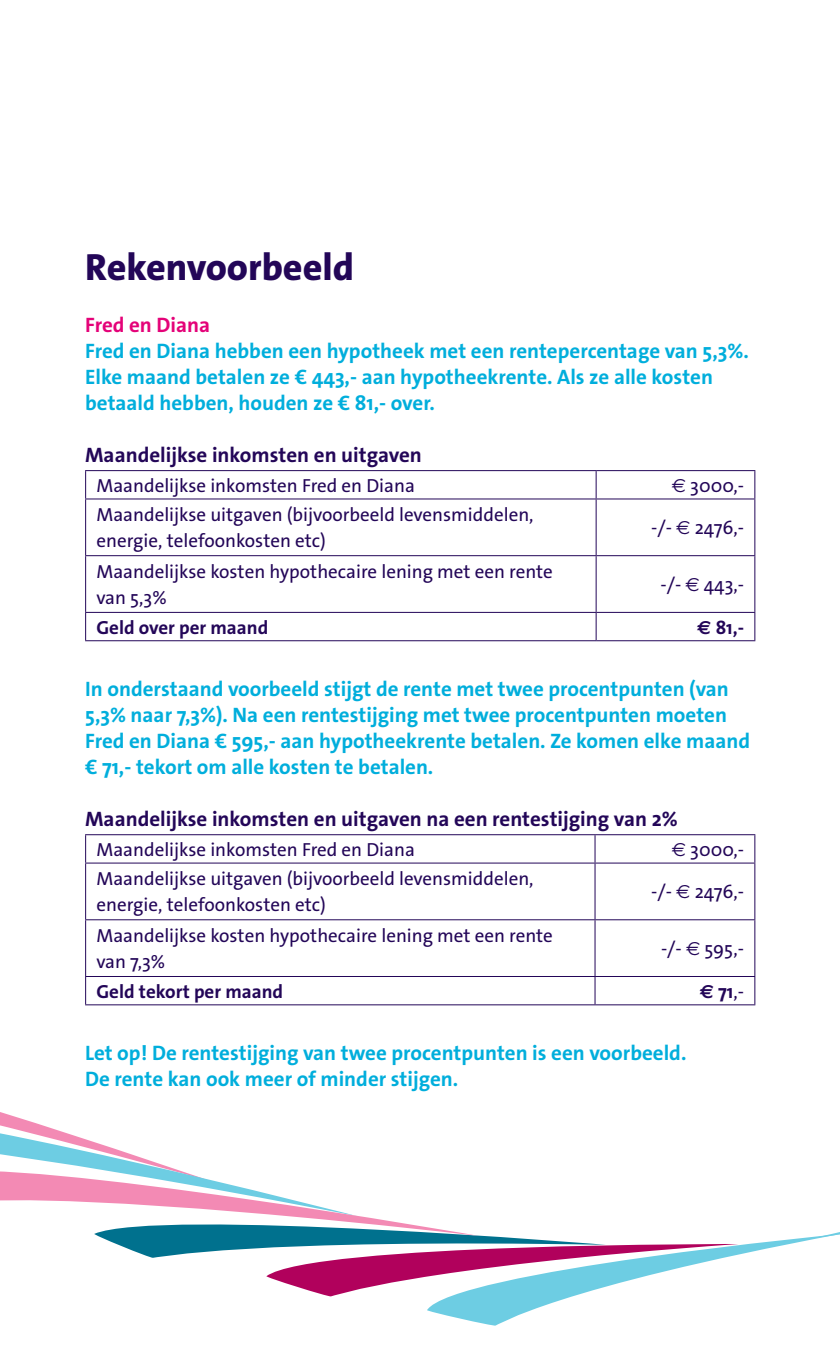
<style>
.page{position:relative;width:840px;height:1361px;background:#fff}
.page>*{position:absolute;margin:0;border:0;box-sizing:border-box;transform-origin:0 0}
.t1{font:800 38px "The Sans Os F";color:#230658}
.t2{font:700 21px/26px "The Sans Os F";color:#00aedc}
.t3{font:700 21px "The Sans Os F";color:#230658}
.t4{font:700 21px "The Sans Os F";color:#e40278}
.t5{font:19px/26px "The Sans Os F";color:#230658}
.t6{font:700 19px "The Sans Os F";color:#230658}
.s1{font-family:"Euro Sans"}
.s2{font-weight:400}
</style>
<div class="page">
<svg style="left:0;top:1112px;width:839px;height:214px"></svg>
<hr style="left:85px;top:470px;width:510px;height:1px;background:#230658">
<svg style="left:85px;top:471px;width:1px;height:27px"></svg>
<hr style="left:595px;top:470px;width:160px;height:1px;background:#230658">
<svg style="left:595px;top:471px;width:1px;height:27px"></svg>
<svg style="left:754px;top:471px;width:1px;height:27px"></svg>
<hr style="left:85px;top:498px;width:510px;height:1px;background:#230658">
<hr style="left:85px;top:499px;width:1px;height:56px;background:#230658">
<hr style="left:595px;top:498px;width:160px;height:1px;background:#230658">
<hr style="left:595px;top:499px;width:1px;height:56px;background:#230658">
<hr style="left:754px;top:499px;width:1px;height:56px;background:#230658">
<hr style="left:85px;top:555px;width:510px;height:1px;background:#230658">
<hr style="left:85px;top:556px;width:1px;height:56px;background:#230658">
<hr style="left:595px;top:555px;width:160px;height:1px;background:#230658">
<hr style="left:595px;top:556px;width:1px;height:56px;background:#230658">
<hr style="left:754px;top:556px;width:1px;height:56px;background:#230658">
<hr style="left:85px;top:612px;width:510px;height:1px;background:#230658">
<svg style="left:85px;top:613px;width:1px;height:27px"></svg>
<hr style="left:595px;top:612px;width:160px;height:1px;background:#230658">
<svg style="left:595px;top:613px;width:1px;height:27px"></svg>
<svg style="left:754px;top:613px;width:1px;height:27px"></svg>
<hr style="left:85px;top:640px;width:510px;height:1px;background:#230658">
<hr style="left:595px;top:640px;width:160px;height:1px;background:#230658">
<hr style="left:85px;top:834px;width:509px;height:1px;background:#230658">
<svg style="left:85px;top:835px;width:1px;height:27px"></svg>
<hr style="left:594px;top:834px;width:161px;height:1px;background:#230658">
<svg style="left:594px;top:835px;width:1px;height:27px"></svg>
<svg style="left:754px;top:835px;width:1px;height:27px"></svg>
<hr style="left:85px;top:862px;width:509px;height:1px;background:#230658">
<hr style="left:85px;top:863px;width:1px;height:56px;background:#230658">
<hr style="left:594px;top:862px;width:161px;height:1px;background:#230658">
<hr style="left:594px;top:863px;width:1px;height:56px;background:#230658">
<hr style="left:754px;top:863px;width:1px;height:56px;background:#230658">
<hr style="left:85px;top:919px;width:509px;height:1px;background:#230658">
<hr style="left:85px;top:920px;width:1px;height:56px;background:#230658">
<hr style="left:594px;top:919px;width:161px;height:1px;background:#230658">
<hr style="left:594px;top:920px;width:1px;height:56px;background:#230658">
<hr style="left:754px;top:920px;width:1px;height:56px;background:#230658">
<hr style="left:85px;top:976px;width:509px;height:1px;background:#230658">
<svg style="left:85px;top:977px;width:1px;height:27px"></svg>
<hr style="left:594px;top:976px;width:161px;height:1px;background:#230658">
<svg style="left:594px;top:977px;width:1px;height:27px"></svg>
<svg style="left:754px;top:977px;width:1px;height:27px"></svg>
<hr style="left:85px;top:1004px;width:509px;height:1px;background:#230658">
<hr style="left:594px;top:1004px;width:161px;height:1px;background:#230658">
<h1 class="t1" style="left:85px;top:250px;width:270px">Rekenvoorbeeld</h1>
<p class="t4" style="left:85px;top:315px;width:126px">Fred en Diana</p>
<p class="t2" style="left:85px;top:339px;width:664px">Fred en Diana hebben een hypotheek met een rentepercentage van 5,3%.<br>Elke maand betalen ze € 443,- aan hypotheekrente. Als ze alle kosten betaald hebben, houden ze € 81,- over.</p>
<p class="t3" style="left:85px;top:445px;width:338px">Maandelijkse inkomsten en uitgaven</p>
<p class="t5" style="left:96px;top:474px;width:320px">Maandelijkse inkomsten Fred en Diana</p>
<p class="t5" style="left:671px;top:474px;width:74px"><span class="s1">€</span> 3000,-</p>
<p class="t5" style="left:96px;top:503px;width:438px">Maandelijkse uitgaven (bijvoorbeeld levensmiddelen, energie, telefoonkosten etc)</p>
<p class="t5" style="left:651px;top:516px;width:94px">-/- <span class="s1">€</span> 2476,-</p>
<p class="t5" style="left:96px;top:560px;width:457px">Maandelijkse kosten hypothecaire lening met een rente van 5,3%</p>
<p class="t5" style="left:660px;top:573px;width:85px">-/- <span class="s1">€</span> 443,-</p>
<p class="t6" style="left:96px;top:618px;width:173px">Geld over per maand</p>
<p class="t6" style="left:696px;top:618px;width:48px"><span class="s1">€</span> 81,-</p>
<p class="t2" style="left:85px;top:677px;width:666px">In onderstaand voorbeeld stijgt de rente met twee procentpunten (van 5,3% naar 7,3%). Na een rentestijging met twee procentpunten moeten Fred en Diana € 595,- aan hypotheekrente betalen. Ze komen elke maand € 71,- tekort om alle kosten te betalen.</p>
<p class="t3" style="left:85px;top:809px;width:594px">Maandelijkse inkomsten en uitgaven na een rentestijging van 2%</p>
<p class="t5" style="left:96px;top:838px;width:320px">Maandelijkse inkomsten Fred en Diana</p>
<p class="t5" style="left:671px;top:838px;width:74px"><span class="s1">€</span> 3000,-</p>
<p class="t5" style="left:96px;top:867px;width:438px">Maandelijkse uitgaven (bijvoorbeeld levensmiddelen, energie, telefoonkosten etc)</p>
<p class="t5" style="left:651px;top:880px;width:94px">-/- <span class="s1">€</span> 2476,-</p>
<p class="t5" style="left:96px;top:924px;width:457px">Maandelijkse kosten hypothecaire lening met een rente van 7,3%</p>
<p class="t5" style="left:660px;top:937px;width:84px">-/- <span class="s1">€</span> 595,-</p>
<p class="t6" style="left:96px;top:982px;width:188px">Geld tekort per maand</p>
<p class="t6" style="left:699px;top:982px;width:46px"><span class="s1">€</span> 71<span class="s2">,-</span></p>
<p class="t2" style="left:85px;top:1041px;width:602px">Let op! De rentestijging van twee procentpunten is een voorbeeld.<br>De rente kan ook meer of minder stijgen.</p>
</div>
